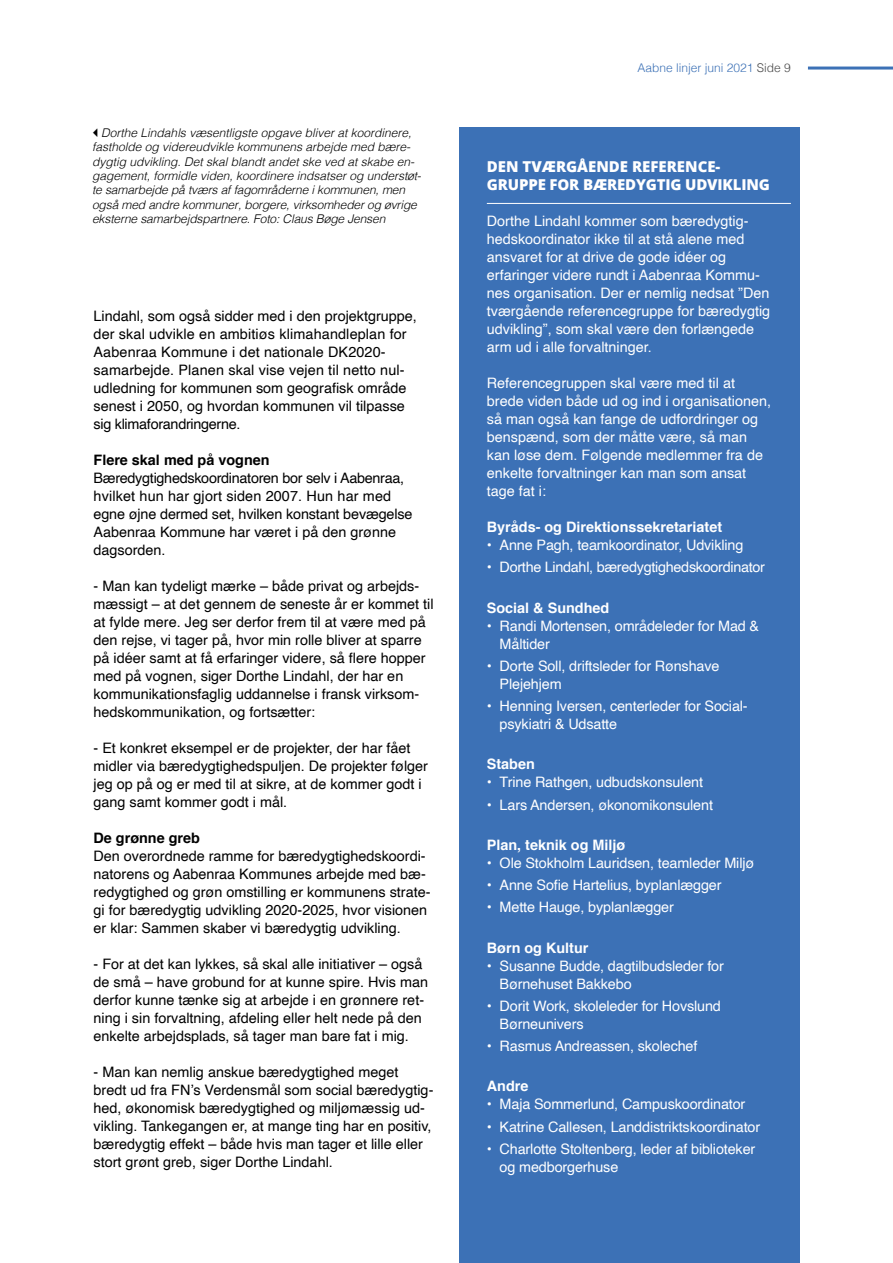
<style>
.page{position:relative;width:893px;height:1263px;background:#fff}
.page>*{position:absolute;margin:0;border:0;box-sizing:border-box;transform-origin:0 0}
.p_Fakta{font:800 15px/18px "Open Sans";letter-spacing:-.01em;color:#fff}
.p_Brødtekst{font:14.4px/18px "Helvetica";color:#000}
.p_Brødtekst-2{font:14.4px/18px "Helvetica";letter-spacing:-.01em;color:#fff}
.p_Brødtekst-3{font:700 14.4px "Helvetica";color:#fff}
.Mellemrubrik{font:700 14.4px "Helvetica";color:#000}
.t1{font:italic 300 12px/14.4px "Helvetica";color:#000}
.t2{font:300 12px "Helvetica";color:#3c71b6}
.s1{color:#484848}
</style>
<div class="page">
<div style="left:459px;top:128px;width:340px;height:1135px;background:#3c71b6"></div>
<hr style="left:487px;top:203px;width:304px;height:1px;background:#fff">
<hr style="left:808px;top:67px;width:85px;height:3px;background:#3c71b6">
<p class="t1" style="left:92px;top:125px;width:331px;text-indent:9px">Dorthe Lindahls væsentligste opgave bliver at koordinere, fastholde og videreudvikle kommunens arbejde med bære&shy;dygtig udvikling. Det skal blandt andet ske ved at skabe en&shy;gagement, formidle viden, koordinere indsatser og understøt&shy;te samarbejde på tværs af fagområderne i kommunen, men også med andre kommuner, borgere, virksomheder og øvrige eksterne samarbejdspartnere. Foto: Claus Bøge Jensen</p>
<p class="p_Brødtekst" style="left:94px;top:308px;width:325px">Lindahl, som også sidder med i den projektgruppe, der skal udvikle en ambitiøs klimahandleplan for Aabenraa Kommune i det nationale DK2020- samarbejde. Planen skal vise vejen til netto nul&shy;udledning for kommunen som geografisk område senest i 2050, og hvordan kommunen vil tilpasse sig klimaforandringerne.</p>
<h2 class="Mellemrubrik" style="left:94px;top:449px;width:178px">Flere skal med på vognen</h2>
<p class="p_Brødtekst" style="left:94px;top:470px;width:320px">Bæredygtighedskoordinatoren bor selv i Aabenraa, hvilket hun har gjort siden 2007. Hun har med egne øjne dermed set, hvilken konstant bevægelse Aabenraa Kommune har været i på den grønne dagsorden.</p>
<p class="p_Brødtekst" style="left:94px;top:578px;width:342px">- Man kan tydeligt mærke – både privat og arbejds&shy;mæssigt – at det gennem de seneste år er kommet til at fylde mere. Jeg ser derfor frem til at være med på den rejse, vi tager på, hvor min rolle bliver at sparre på idéer samt at få erfaringer videre, så flere hopper med på vognen, siger Dorthe Lindahl, der har en kommunikationsfaglig uddannelse i fransk virksom&shy;hedskommunikation, og fortsætter:</p>
<p class="p_Brødtekst" style="left:94px;top:740px;width:336px">- Et konkret eksempel er de projekter, der har fået midler via bæredygtighedspuljen. De projekter følger jeg op på og er med til at sikre, at de kommer godt i gang samt kommer godt i mål.</p>
<h2 class="Mellemrubrik" style="left:94px;top:827px;width:108px">De grønne greb</h2>
<p class="p_Brødtekst" style="left:94px;top:848px;width:338px">Den overordnede ramme for bæredygtighedskoordi&shy;natorens og Aabenraa Kommunes arbejde med bæ&shy;redygtighed og grøn omstilling er kommunens strate&shy;gi for bæredygtig udvikling 2020-2025, hvor visionen er klar: Sammen skaber vi bæredygtig udvikling.</p>
<p class="p_Brødtekst" style="left:94px;top:956px;width:336px">- For at det kan lykkes, så skal alle initiativer – også de små – have grobund for at kunne spire. Hvis man derfor kunne tænke sig at arbejde i en grønnere ret&shy;ning i sin forvaltning, afdeling eller helt nede på den enkelte arbejdsplads, så tager man bare fat i mig.</p>
<p class="p_Brødtekst" style="left:94px;top:1064px;width:341px">- Man kan nemlig anskue bæredygtighed meget bredt ud fra FN’s Verdensmål som social bæredygtig&shy;hed, økonomisk bæredygtighed og miljømæssig ud&shy;vikling. Tankegangen er, at mange ting har en positiv, bæredygtig effekt – både hvis man tager et lille eller stort grønt greb, siger Dorthe Lindahl.</p>
<p class="t2" style="left:637px;top:58px;width:155px">Aabne linjer juni 2021 <span class="s1">Side 9</span></p>
<p class="p_Fakta" style="left:487px;top:157px;width:285px">DEN TVÆRGÅENDE REFERENCE-<br>GRUPPE FOR BÆREDYGTIG UDVIKLING</p>
<p class="p_Brødtekst-2" style="left:487px;top:212px;width:285px">Dorthe Lindahl kommer som bæredygtig&shy;hedskoordinator ikke til at stå alene med ansvaret for at drive de gode idéer og erfaringer videre rundt i Aabenraa Kommu&shy;nes organisation. Der er nemlig nedsat ”Den tværgående referencegruppe for bæredygtig udvikling”, som skal være den forlængede arm ud i alle forvaltninger.</p>
<p class="p_Brødtekst-2" style="left:487px;top:374px;width:286px">Referencegruppen skal være med til at brede viden både ud og ind i organisationen, så man også kan fange de udfordringer og benspænd, som der måtte være, så man kan løse dem. Følgende medlemmer fra de enkelte forvaltninger kan man som ansat tage fat i:</p>
<p class="p_Brødtekst-3" style="left:487px;top:515px;width:237px">Byråds- og Direktionssekretariatet</p>
<p class="p_Brødtekst-2" style="left:487px;top:536px;width:258px">• Anne Pagh, teamkoordinator, Udvikling</p>
<p class="p_Brødtekst-2" style="left:487px;top:559px;width:280px">• Dorthe Lindahl, bæredygtighedskoordinator</p>
<p class="p_Brødtekst-3" style="left:487px;top:596px;width:124px">Social &amp; Sundhed</p>
<p class="p_Brødtekst-2" style="left:500px;top:617px;width:261px;text-indent:-13px">• Randi Mortensen, områdeleder for Mad &amp;<br>Måltider</p>
<p class="p_Brødtekst-2" style="left:500px;top:657px;width:221px;text-indent:-13px">• Dorte Soll, driftsleder for Rønshave<br>Plejehjem</p>
<p class="p_Brødtekst-2" style="left:500px;top:697px;width:250px;text-indent:-13px">• Henning Iversen, centerleder for Social&shy;psykiatri &amp; Udsatte</p>
<p class="p_Brødtekst-3" style="left:487px;top:753px;width:50px">Staben</p>
<p class="p_Brødtekst-2" style="left:487px;top:774px;width:218px">• Trine Rathgen, udbudskonsulent</p>
<p class="p_Brødtekst-2" style="left:487px;top:796px;width:228px">• Lars Andersen, økonomikonsulent</p>
<p class="p_Brødtekst-3" style="left:487px;top:833px;width:140px">Plan, teknik og Miljø</p>
<p class="p_Brødtekst-2" style="left:487px;top:854px;width:269px">• Ole Stokholm Lauridsen, teamleder Miljø</p>
<p class="p_Brødtekst-2" style="left:487px;top:876px;width:236px">• Anne Sofie Hartelius, byplanlægger</p>
<p class="p_Brødtekst-2" style="left:487px;top:899px;width:188px">• Mette Hauge, byplanlægger</p>
<p class="p_Brødtekst-3" style="left:487px;top:936px;width:103px">Børn og Kultur</p>
<p class="p_Brødtekst-2" style="left:500px;top:957px;width:226px;text-indent:-13px">• Susanne Budde, dagtilbudsleder for<br>Børnehuset Bakkebo</p>
<p class="p_Brødtekst-2" style="left:500px;top:997px;width:223px;text-indent:-13px">• Dorit Work, skoleleder for Hovslund<br>Børneunivers</p>
<p class="p_Brødtekst-2" style="left:487px;top:1037px;width:212px">• Rasmus Andreassen, skolechef</p>
<p class="p_Brødtekst-3" style="left:487px;top:1075px;width:43px">Andre</p>
<p class="p_Brødtekst-2" style="left:487px;top:1096px;width:260px">• Maja Sommerlund, Campuskoordinator</p>
<p class="p_Brødtekst-2" style="left:487px;top:1118px;width:275px">• Katrine Callesen, Landdistriktskoordinator</p>
<p class="p_Brødtekst-2" style="left:500px;top:1140px;width:257px;text-indent:-13px">• Charlotte Stoltenberg, leder af biblioteker og medborgerhuse</p>
</div>
